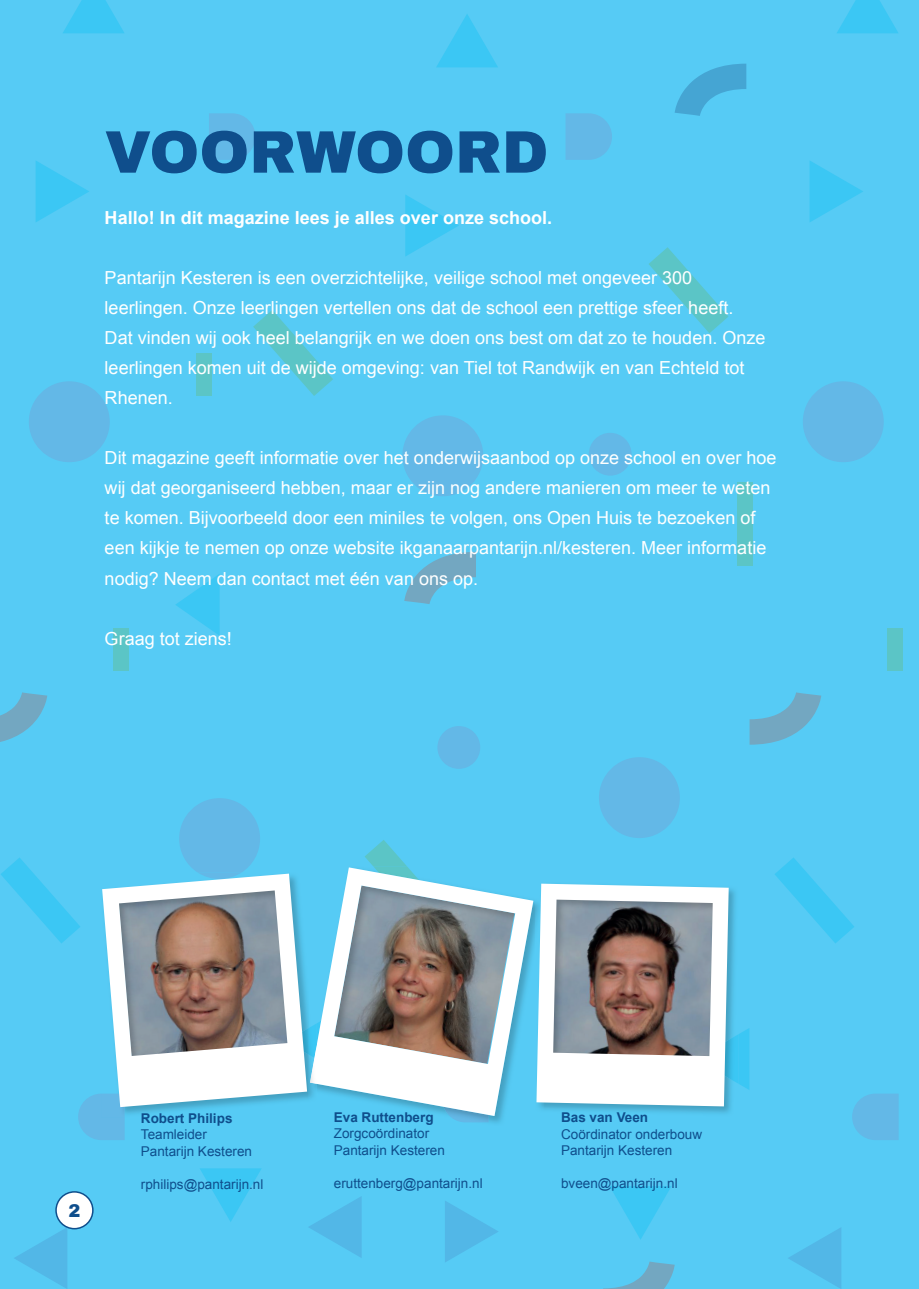
<style>
.page{position:relative;width:919px;height:1289px;background:#fff}
.page>*{position:absolute;margin:0;border:0;box-sizing:border-box;transform-origin:0 0}
.t1{font:900 60px "Archivo";color:#0f4e8c}
.t2{font:18px/30px "Arial";color:#fff}
.t3{font:700 18px "Arial";color:#fff}
.t4{font:900 18px "Archivo";color:#0f4e8c}
.t5{font:13.5px/16.5px "Arial";color:#0f4e8c}
.t6{font:700 13.5px "Arial";color:#0f4e8c}
</style>
<div class="page">
<div style="left:0;top:0;width:918px;height:1288px;background:#56cbf5"></div>
<svg style="left:179px;top:798px;width:81px;height:74px"></svg>
<svg style="left:365px;top:840px;width:42px;height:26px"></svg>
<svg style="left:404px;top:552px;width:72px;height:52px"></svg>
<div style="left:437px;top:726px;width:43px;height:42px;background:#63b8e7;border-radius:50%"></div>
<svg style="left:200px;top:1168px;width:61px;height:54px"></svg>
<svg style="left:309px;top:1197px;width:52px;height:60px"></svg>
<div style="left:196px;top:353px;width:15px;height:42px;background:#5bc5c6"></div>
<div style="left:737px;top:482px;width:15px;height:83px;background:#5bc5c6"></div>
<svg style="left:788px;top:1228px;width:53px;height:60px"></svg>
<div style="left:802px;top:381px;width:81px;height:81px;background:#63b8e7;border-radius:50%"></div>
<svg style="left:649px;top:247px;width:79px;height:86px"></svg>
<svg style="left:749px;top:692px;width:72px;height:52px"></svg>
<svg style="left:566px;top:113px;width:46px;height:47px;background:#61bae8"></svg>
<div style="left:588px;top:433px;width:43px;height:42px;background:#63b8e7;border-radius:50%"></div>
<svg style="left:837px;top:0;width:61px;height:33px"></svg>
<svg style="left:809px;top:161px;width:54px;height:61px"></svg>
<svg style="left:445px;top:1201px;width:53px;height:61px"></svg>
<div style="left:887px;top:628px;width:15px;height:43px;background:#5bc5c6"></div>
<div style="left:402px;top:415px;width:81px;height:81px;background:#63b8e7;border-radius:50%"></div>
<svg style="left:253px;top:310px;width:80px;height:86px"></svg>
<svg style="left:209px;top:113px;width:46px;height:47px;background:#61bae8"></svg>
<svg style="left:436px;top:14px;width:62px;height:53px"></svg>
<svg style="left:405px;top:195px;width:54px;height:61px"></svg>
<svg style="left:614px;top:1261px;width:60px;height:27px"></svg>
<svg style="left:675px;top:64px;width:71px;height:52px"></svg>
<div style="left:599px;top:757px;width:80px;height:81px;background:#63b8e7;border-radius:50%"></div>
<svg style="left:775px;top:858px;width:79px;height:85px"></svg>
<svg style="left:852px;top:1094px;width:46px;height:46px;background:#61bae8"></svg>
<svg style="left:610px;top:1186px;width:61px;height:53px"></svg>
<svg style="left:738px;top:1028px;width:11px;height:62px"></svg>
<svg style="left:175px;top:574px;width:44px;height:61px"></svg>
<svg style="left:14px;top:1226px;width:53px;height:62px"></svg>
<div style="left:29px;top:381px;width:81px;height:81px;background:#63b8e7;border-radius:50%"></div>
<svg style="left:0;top:692px;width:47px;height:50px"></svg>
<svg style="left:63px;top:0;width:61px;height:33px"></svg>
<svg style="left:36px;top:161px;width:53px;height:61px"></svg>
<div style="left:113px;top:628px;width:15px;height:43px;background:#5bc5c6"></div>
<svg style="left:1px;top:858px;width:79px;height:85px"></svg>
<svg style="left:78px;top:1094px;width:47px;height:46px"></svg>
<img style="left:373px;top:866px;width:34px;height:1px">
<img style="left:449px;top:1115px;width:39px;height:7px">
<svg style="left:317px;top:867px;width:216px;height:248px"></svg>
<img style="left:125px;top:1010px;width:192px;height:104px">
<img style="left:198px;top:872px;width:43px;height:1px">
<img style="left:307px;top:1027px;width:2px;height:27px">
<img style="left:101px;top:1094px;width:24px;height:23px">
<img style="left:309px;top:1023px;width:8px;height:34px">
<img style="left:310px;top:1044px;width:7px;height:39px">
<svg style="left:102px;top:873px;width:205px;height:234px;background:#abb5ba"></svg>
<img style="left:535px;top:887px;width:200px;height:226px">
<img style="left:728px;top:1034px;width:10px;height:49px">
<svg style="left:536px;top:883px;width:192px;height:223px;background:#adaeb1"></svg>
<div style="left:56px;top:1191px;width:37px;height:37px;background:#fff;border-radius:50%"></div>
<div style="left:55px;top:1191px;width:39px;height:38px;border:2px solid #0f4e8c;border-radius:50%"></div>
<h1 class="t1" style="left:105px;top:115px;width:445px">VOORWOORD</h1>
<p class="t3" style="left:105px;top:206px;width:449px">Hallo! In dit magazine lees je alles over onze school.</p>
<p class="t2" style="left:105px;top:263px;width:662px">Pantarijn Kesteren is een overzichtelijke, veilige school met ongeveer 300 leerlingen. Onze leerlingen vertellen ons dat de school een prettige sfeer heeft.<br>Dat vinden wij ook heel belangrijk en we doen ons best om dat zo te houden. Onze leerlingen komen uit de wijde omgeving: van Tiel tot Randwijk en van Echteld tot Rhenen.</p>
<p class="t2" style="left:105px;top:443px;width:673px">Dit magazine geeft informatie over het onderwijsaanbod op onze school en over hoe wij dat georganiseerd hebben, maar er zijn nog andere manieren om meer te weten te komen. Bijvoorbeeld door een miniles te volgen, ons Open Huis te bezoeken of een kijkje te nemen op onze website ikganaarpantarijn.nl/kesteren. Meer informatie nodig? Neem dan contact met één van ons op.</p>
<p class="t2" style="left:105px;top:623px;width:129px">Graag tot ziens!</p>
<p class="t4" style="left:68px;top:1199px;width:14px">2</p>
<p class="t6" style="left:141px;top:1108px;width:93px">Robert Philips</p>
<p class="t5" style="left:141px;top:1126px;width:113px">Teamleider<br>Pantarijn Kesteren</p>
<p class="t5" style="left:141px;top:1175px;width:124px">rphilips@pantarijn.nl</p>
<p class="t6" style="left:334px;top:1108px;width:101px">Eva Ruttenberg</p>
<p class="t5" style="left:334px;top:1125px;width:113px">Zorgcoördinator<br>Pantarijn Kesteren</p>
<p class="t5" style="left:334px;top:1175px;width:150px">eruttenberg@pantarijn.nl</p>
<p class="t6" style="left:561px;top:1108px;width:89px">Bas van Veen</p>
<p class="t5" style="left:561px;top:1125px;width:143px">Coördinator onderbouw<br>Pantarijn Kesteren</p>
<p class="t5" style="left:561px;top:1175px;width:118px">bveen@pantarijn.nl</p>
</div>
